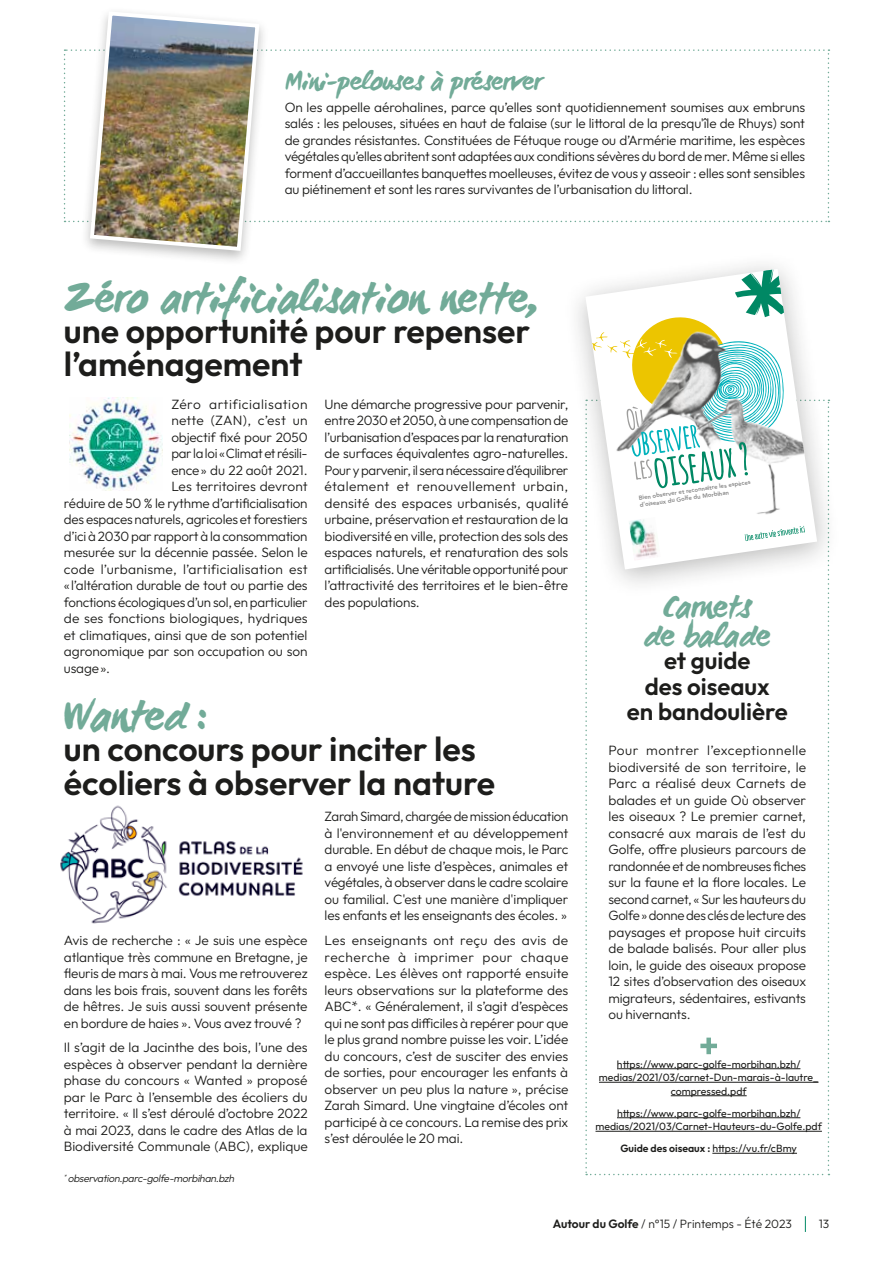
<style>
.page{position:relative;width:893px;height:1263px;background:#fff}
.page>*{position:absolute;margin:0;border:0;box-sizing:border-box;transform-origin:0 0}
.t1{font:700 45.15px "WC Mano Negra Bta";color:#72ab98}
.t2{font:600 33.9px/33.9px "Outfit";color:#1d1d1b}
.t3{font:700 33.45px/28.5px "WC Mano Negra Bta";color:#72ab98;text-align:center}
.t4{font:700 27px "WC Mano Negra Bta";color:#72ab98}
.t5{font:600 24px/25.5px "Outfit";color:#1d1d1b;text-align:center}
.t6{font:300 13.5px/16.5px "Outfit";letter-spacing:-.01em;color:#1d1d1b;text-align:justify}
.t7{font:300 13.5px "Outfit";letter-spacing:.02em;color:#1d1d1b}
.t8{font:300 13.5px "Outfit";letter-spacing:.035em;color:#1d1d1b}
.t9{font:300 13.5px "Outfit";letter-spacing:.015em;color:#1d1d1b}
.t10{font:300 12px "Outfit";color:#1d1d1b}
.t11{font:10.5px/13.5px "Outfit";color:#1d1d1b;text-align:center}
.t12{font:italic 300 10.5px "Outfit";color:#1d1d1b}
.t13{font:800 6px/7.2px "Avenir";color:#878787}
.s1{font-weight:600}
</style>
<div class="page">
<img style="left:69px;top:397px;width:94px;height:94px">
<svg style="left:585px;top:269px;width:244px;height:906px"></svg>
<img style="left:628px;top:517px;width:33px;height:44px">
<img style="left:60px;top:805px;width:243px;height:119px">
<div style="left:80px;top:6px;width:190px;height:260px;background:#1d1d1b;opacity:.3"></div>
<svg style="left:64px;top:9px;width:765px;height:244px"></svg>
<svg style="left:805px;top:1216px;width:1px;height:16px"></svg>
<h3 class="t4" style="left:285px;top:62px;width:259px">Mini-pelouses à préserver</h3>
<p class="t6" style="left:285px;top:99px;width:522px">On les appelle aérohalines, parce qu’elles sont quotidiennement soumises aux embruns salés : les pelouses, situées en haut de falaise (sur le littoral de la presqu'île de Rhuys) sont de grandes résistantes. Constituées de Fétuque rouge ou d’Armérie maritime, les espèces végétales qu’elles abritent sont adaptées aux conditions sévères du bord de mer. Même si elles forment d’accueillantes banquettes moelleuses, évitez de vous y asseoir : elles sont sensibles au piétinement et sont les rares survivantes de l’urbanisation du littoral.</p>
<h1 class="t1" style="left:64px;top:267px;width:476px">Zéro artificialisation nette,</h1>
<h2 class="t2" style="left:64px;top:313px;width:468px">une opportunité pour repenser l’aménagement</h2>
<p class="t8" style="left:171px;top:396px;width:138px">Zéro artificialisation</p>
<p class="t9" style="left:171px;top:413px;width:138px">nette (ZAN), c’est un</p>
<p class="t6" style="left:171px;top:429px;width:138px">objectif fixé pour 2050</p>
<p class="t6" style="left:171px;top:445px;width:138px">par la loi «Climat et résili-</p>
<p class="t6" style="left:171px;top:462px;width:138px">ence» du 22 août 2021.</p>
<p class="t6" style="left:171px;top:478px;width:138px">Les territoires devront</p>
<p class="t6" style="left:64px;top:495px;width:245px">réduire de 50 % le rythme d’artificialisation</p>
<p class="t6" style="left:64px;top:511px;width:245px">des espaces naturels, agricoles et forestiers</p>
<p class="t6" style="left:64px;top:528px;width:245px">d’ici à 2030 par rapport à la consommation</p>
<p class="t6" style="left:64px;top:544px;width:245px">mesurée sur la décennie passée. Selon le</p>
<p class="t7" style="left:64px;top:561px;width:245px">code l’urbanisme, l’artificialisation est</p>
<p class="t6" style="left:64px;top:577px;width:245px">«l’altération durable de tout ou partie des</p>
<p class="t6" style="left:64px;top:594px;width:245px">fonctions écologiques d’un sol, en particulier</p>
<p class="t6" style="left:64px;top:610px;width:245px">de ses fonctions biologiques, hydriques</p>
<p class="t6" style="left:64px;top:627px;width:245px">et climatiques, ainsi que de son potentiel</p>
<p class="t6" style="left:64px;top:643px;width:245px">agronomique par son occupation ou son</p>
<p class="t6" style="left:64px;top:660px;width:48px">usage».</p>
<p class="t6" style="left:325px;top:396px;width:245px">Une démarche progressive pour parvenir, entre 2030 et 2050, à une compensation de l’urbanisation d’espaces par la renaturation de surfaces équivalentes agro-naturelles.<br>Pour y parvenir, il sera nécessaire d’équilibrer étalement et renouvellement urbain, densité des espaces urbanisés, qualité urbaine, préservation et restauration de la biodiversité en ville, protection des sols des espaces naturels, et renaturation des sols artificialisés. Une véritable opportunité pour l’attractivité des territoires et le bien-être des populations.</p>
<h1 class="t1" style="left:64px;top:685px;width:144px">Wanted :</h1>
<h2 class="t2" style="left:64px;top:732px;width:433px">un concours pour inciter les écoliers à observer la nature</h2>
<p class="t6" style="left:64px;top:932px;width:245px">Avis de recherche : « Je suis une espèce atlantique très commune en Bretagne, je fleuris de mars à mai. Vous me retrouverez dans les bois frais, souvent dans les forêts de hêtres. Je suis aussi souvent présente en bordure de haies ». Vous avez trouvé ?</p>
<p class="t6" style="left:64px;top:1039px;width:245px">Il s’agit de la Jacinthe des bois, l’une des espèces à observer pendant la dernière phase du concours « Wanted » proposé par le Parc à l’ensemble des écoliers du territoire. « Il s’est déroulé d’octobre 2022 à mai 2023, dans le cadre des Atlas de la Biodiversité Communale (ABC), explique</p>
<p class="t12" style="left:64px;top:1173px;width:174px"><sup>*</sup> observation.parc-golfe-morbihan.bzh</p>
<p class="t6" style="left:325px;top:808px;width:245px">Zarah Simard, chargée de mission éducation à l'environnement et au développement durable. En début de chaque mois, le Parc a envoyé une liste d’espèces, animales et végétales, à observer dans le cadre scolaire ou familial. C'est une manière d'impliquer les enfants et les enseignants des écoles. »</p>
<p class="t6" style="left:325px;top:932px;width:245px">Les enseignants ont reçu des avis de recherche à imprimer pour chaque espèce. Les élèves ont rapporté ensuite leurs observations sur la plateforme des ABC*. « Généralement, il s’agit d’espèces qui ne sont pas difficiles à repérer pour que le plus grand nombre puisse les voir. L’idée du concours, c’est de susciter des envies de sorties, pour encourager les enfants à observer un peu plus la nature », précise Zarah Simard. Une vingtaine d’écoles ont participé à ce concours. La remise des prix s’est déroulée le 20 mai.</p>
<p class="t13" style="left:638px;top:494px;width:114px;rotate:-8deg">Bien observer et reconnaître les espèces d’oiseaux du Golfe du Morbihan</p>
<h3 class="t3" style="left:644px;top:589px;width:128px">Carnets de balade</h3>
<h3 class="t5" style="left:627px;top:648px;width:162px">et guide<br>des oiseaux<br>en bandoulière</h3>
<p class="t6" style="left:608px;top:742px;width:199px">Pour montrer l’exceptionnelle biodiversité de son territoire, le Parc a réalisé deux Carnets de balades et un guide Où observer les oiseaux ? Le premier carnet, consacré aux marais de l’est du Golfe, offre plusieurs parcours de randonnée et de nombreuses fiches sur la faune et la flore locales. Le second carnet, « Sur les hauteurs du Golfe » donne des clés de lecture des paysages et propose huit circuits de balade balisés. Pour aller plus loin, le guide des oiseaux propose 12 sites d’observation des oiseaux migrateurs, sédentaires, estivants ou hivernants.</p>
<p class="t11" style="left:599px;top:1057px;width:221px">https://www.parc-golfe-morbihan.bzh/ medias/2021/03/carnet-Dun-marais-à-lautre_ compressed.pdf</p>
<p class="t11" style="left:595px;top:1106px;width:228px">https://www.parc-golfe-morbihan.bzh/ medias/2021/03/Carnet-Hauteurs-du-Golfe.pdf</p>
<p class="t11" style="left:620px;top:1142px;width:178px"><span class="s1">Guide des oiseaux :</span> https://vu.fr/cBmy</p>
<p class="t10" style="left:553px;top:1217px;width:241px"><span class="s1">Autour du Golfe</span> / n°15 / Printemps - Été 2023</p>
<p class="t10" style="left:819px;top:1217px;width:12px">13</p>
</div>
